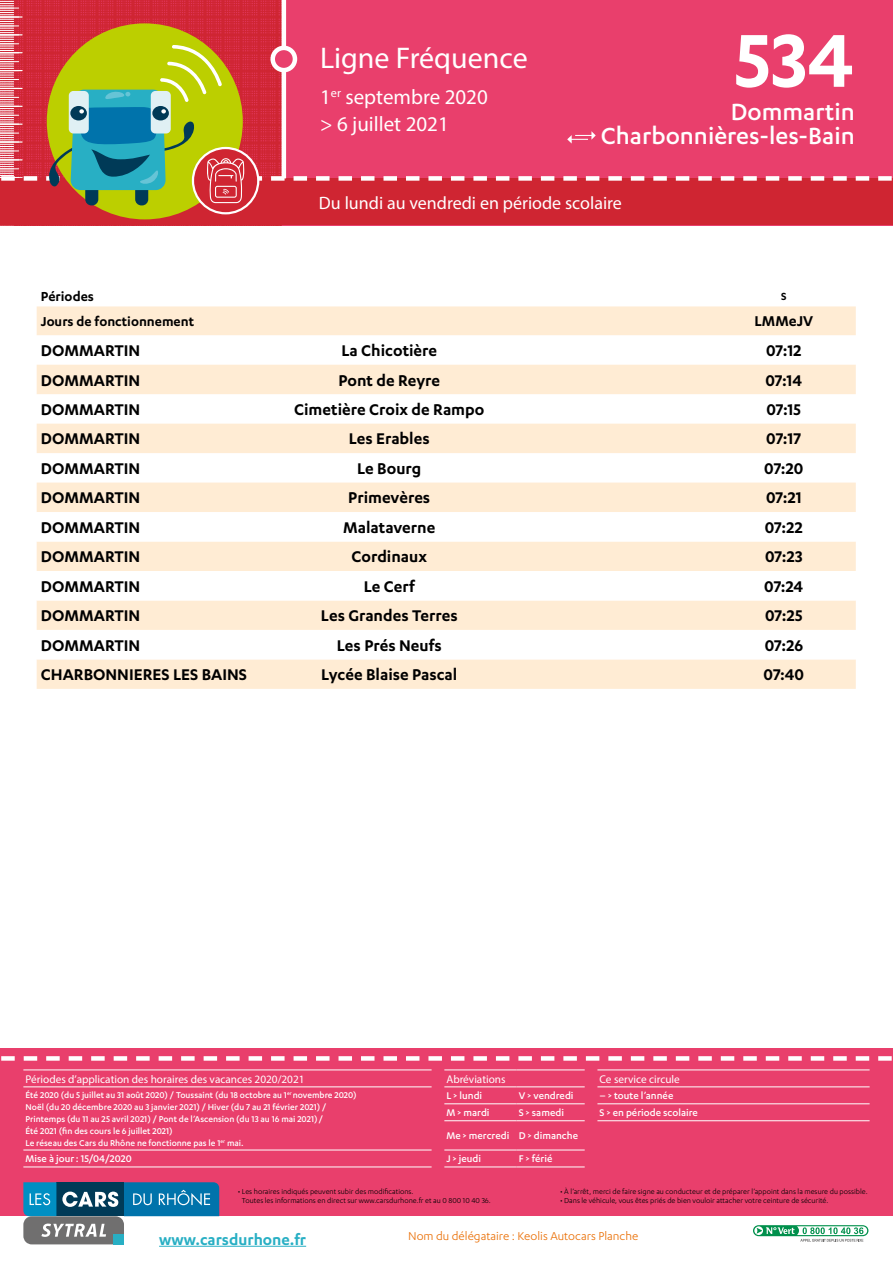
<style>
.page{position:relative;width:893px;height:1263px;background:#fff}
.page>*{position:absolute;margin:0;border:0;box-sizing:border-box;transform-origin:0 0}
.t1{font:600 87px "Karbon";color:#fff}
.t2{font:30px "Myriad Pro";color:#fff}
.t3{font:500 27px/23.2px "Karbon";color:#fff;text-align:right}
.t4{font:21px/27px "Myriad Pro";color:#fff}
.t5{font:600 18px "Karbon";color:#000}
.t6{font:18px "Myriad Pro";color:#fff}
.t7{font:600 17.55px "Karbon";color:#28afc4}
.t8{font:600 16.5px "Karbon";letter-spacing:.005em;color:#000}
.t9{font:600 15px "Karbon";color:#000}
.t10{font:13.2px "Karbon";color:#ea7007}
.t11{font:600 12px "Karbon";color:#000}
.t12{font:500 11.25px "Karbon";color:#fff}
.t13{font:11.25px "Myriad Pro";color:#fff}
.t14{font:500 9.75px/12px "Karbon";color:#fff}
.t15{font:8.25px/9px "Karbon";color:#000}
</style>
<div class="page">
<div style="left:0;top:1048px;width:893px;height:168px;background:#e93f6c"></div>
<svg style="left:1px;top:1056px;width:891px;height:5px"></svg>
<svg style="left:753px;top:1225px;width:115px;height:17px"></svg>
<hr style="left:159px;top:1246px;width:147px;height:1px;background:#28afc4">
<svg style="left:23px;top:1182px;width:196px;height:62px"></svg>
<hr style="left:23px;top:1070px;width:409px;height:1px;background:#fff">
<hr style="left:444px;top:1070px;width:73px;height:1px;background:#fff">
<hr style="left:517px;top:1070px;width:68px;height:1px;background:#fff">
<hr style="left:597px;top:1070px;width:273px;height:1px;background:#fff">
<hr style="left:23px;top:1086px;width:409px;height:1px;background:#fff">
<hr style="left:444px;top:1086px;width:73px;height:1px;background:#fff">
<hr style="left:517px;top:1086px;width:68px;height:1px;background:#fff">
<hr style="left:597px;top:1086px;width:273px;height:1px;background:#fff">
<hr style="left:444px;top:1103px;width:73px;height:1px;background:#fff">
<hr style="left:517px;top:1103px;width:68px;height:1px;background:#fff">
<hr style="left:597px;top:1103px;width:273px;height:1px;background:#fff">
<hr style="left:444px;top:1120px;width:73px;height:1px;background:#fff">
<hr style="left:517px;top:1120px;width:68px;height:1px;background:#fff">
<hr style="left:597px;top:1120px;width:273px;height:1px;background:#fff">
<hr style="left:23px;top:1150px;width:409px;height:1px;background:#fff">
<hr style="left:444px;top:1150px;width:73px;height:1px;background:#fff">
<hr style="left:517px;top:1150px;width:68px;height:1px;background:#fff">
<hr style="left:23px;top:1167px;width:409px;height:1px;background:#fff">
<hr style="left:444px;top:1167px;width:73px;height:1px;background:#fff">
<hr style="left:517px;top:1167px;width:68px;height:1px;background:#fff">
<svg style="left:0;top:0;width:893px;height:225px;background:#d44e5a"></svg>
<svg style="left:37px;top:306px;width:819px;height:383px;fill:#ffecd4"></svg>
<svg style="left:37px;top:512px;width:819px;height:147px"></svg>
<h2 class="t2" style="left:320px;top:39px;width:209px">Ligne Fréquence</h2>
<p class="t4" style="left:320px;top:83px;width:169px">1<sup>er</sup> septembre 2020 &gt; 6 juillet 2021</p>
<h1 class="t1" style="left:735px;top:11px;width:121px">534</h1>
<h3 class="t3" style="left:601px;top:100px;width:255px">Dommartin<br>Charbonnières-les-Bain</h3>
<p class="t6" style="left:319px;top:192px;width:305px">Du lundi au vendredi en période scolaire</p>
<p class="t9" style="left:41px;top:288px;width:55px">Périodes</p>
<p class="t11" style="left:781px;top:290px;width:7px">S</p>
<p class="t9" style="left:41px;top:313px;width:155px">Jours de fonctionnement</p>
<p class="t8" style="left:754px;top:312px;width:60px">LMMeJV</p>
<p class="t5" style="left:41px;top:340px;width:101px">DOMMARTIN</p>
<p class="t5" style="left:341px;top:340px;width:97px">La Chicotière</p>
<p class="t5" style="left:766px;top:340px;width:37px">07:12</p>
<p class="t5" style="left:41px;top:370px;width:101px">DOMMARTIN</p>
<p class="t5" style="left:338px;top:370px;width:103px">Pont de Reyre</p>
<p class="t5" style="left:765px;top:370px;width:38px">07:14</p>
<p class="t5" style="left:41px;top:399px;width:101px">DOMMARTIN</p>
<p class="t5" style="left:294px;top:399px;width:192px">Cimetière Croix de Rampo</p>
<p class="t5" style="left:766px;top:399px;width:36px">07:15</p>
<p class="t5" style="left:41px;top:429px;width:101px">DOMMARTIN</p>
<p class="t5" style="left:349px;top:429px;width:83px">Les Erables</p>
<p class="t5" style="left:766px;top:429px;width:37px">07:17</p>
<p class="t5" style="left:41px;top:458px;width:101px">DOMMARTIN</p>
<p class="t5" style="left:357px;top:458px;width:66px">Le Bourg</p>
<p class="t5" style="left:764px;top:458px;width:41px">07:20</p>
<p class="t5" style="left:41px;top:488px;width:101px">DOMMARTIN</p>
<p class="t5" style="left:348px;top:488px;width:84px">Primevères</p>
<p class="t5" style="left:766px;top:488px;width:37px">07:21</p>
<p class="t5" style="left:41px;top:517px;width:101px">DOMMARTIN</p>
<p class="t5" style="left:343px;top:517px;width:94px">Malataverne</p>
<p class="t5" style="left:765px;top:517px;width:39px">07:22</p>
<p class="t5" style="left:41px;top:547px;width:101px">DOMMARTIN</p>
<p class="t5" style="left:351px;top:547px;width:77px">Cordinaux</p>
<p class="t5" style="left:765px;top:547px;width:39px">07:23</p>
<p class="t5" style="left:41px;top:576px;width:101px">DOMMARTIN</p>
<p class="t5" style="left:364px;top:576px;width:53px">Le Cerf</p>
<p class="t5" style="left:764px;top:576px;width:41px">07:24</p>
<p class="t5" style="left:41px;top:606px;width:101px">DOMMARTIN</p>
<p class="t5" style="left:321px;top:606px;width:138px">Les Grandes Terres</p>
<p class="t5" style="left:765px;top:606px;width:39px">07:25</p>
<p class="t5" style="left:41px;top:635px;width:101px">DOMMARTIN</p>
<p class="t5" style="left:337px;top:635px;width:106px">Les Prés Neufs</p>
<p class="t5" style="left:765px;top:635px;width:40px">07:26</p>
<p class="t5" style="left:41px;top:665px;width:207px">CHARBONNIERES LES BAINS</p>
<p class="t5" style="left:321px;top:665px;width:138px">Lycée Blaise Pascal</p>
<p class="t5" style="left:764px;top:665px;width:42px">07:40</p>
<p class="t13" style="left:26px;top:1072px;width:281px">Périodes d’application des horaires des vacances 2020/2021</p>
<p class="t13" style="left:446px;top:1072px;width:61px">Abréviations</p>
<p class="t13" style="left:600px;top:1072px;width:82px">Ce service circule</p>
<p class="t14" style="left:26px;top:1088px;width:333px">Été 2020 (du 5 juillet au 31 août 2020) / Toussaint (du 18 octobre au 1<sup>er</sup> novembre 2020)<br>Noël (du 20 décembre 2020 au 3 janvier 2021) / Hiver (du 7 au 21 février 2021) / Printemps (du 11 au 25 avril 2021) / Pont de l’Ascension (du 13 au 16 mai 2021) /<br>Été 2021 (fin des cours le 6 juillet 2021)<br>Le réseau des Cars du Rhône ne fonctionne pas le 1<sup>er</sup> mai.</p>
<p class="t12" style="left:446px;top:1089px;width:37px">L &gt; lundi</p>
<p class="t12" style="left:519px;top:1089px;width:56px">V &gt; vendredi</p>
<p class="t12" style="left:600px;top:1089px;width:75px">– &gt; toute l’année</p>
<p class="t12" style="left:446px;top:1106px;width:45px">M &gt; mardi</p>
<p class="t12" style="left:519px;top:1106px;width:47px">S &gt; samedi</p>
<p class="t12" style="left:600px;top:1106px;width:100px">S &gt; en période scolaire</p>
<p class="t12" style="left:446px;top:1129px;width:133px">Me &gt; mercredi D &gt; dimanche</p>
<p class="t12" style="left:26px;top:1152px;width:108px">Mise à jour: 15/04/2020</p>
<p class="t12" style="left:446px;top:1152px;width:36px">J &gt; jeudi</p>
<p class="t12" style="left:519px;top:1152px;width:35px">F &gt; férié</p>
<p class="t15" style="left:242px;top:1187px;width:250px;text-indent:-4px">• Les horaires indiqués peuvent subir des modifications.<br>Toutes les informations en direct sur www.carsdurhone.fr et au 0 800 10 40 36.</p>
<p class="t15" style="left:560px;top:1187px;width:309px">• À l’arrêt, merci de faire signe au conducteur et de préparer l’appoint dans la mesure du possible.</p>
<p class="t15" style="left:560px;top:1196px;width:270px">• Dans le véhicule, vous êtes priés de bien vouloir attacher votre ceinture de sécurité.</p>
<p class="t7" style="left:159px;top:1229px;width:149px">www.carsdurhone.fr</p>
<p class="t10" style="left:408px;top:1228px;width:232px">Nom du délégataire : Keolis Autocars Planche</p>
</div>
